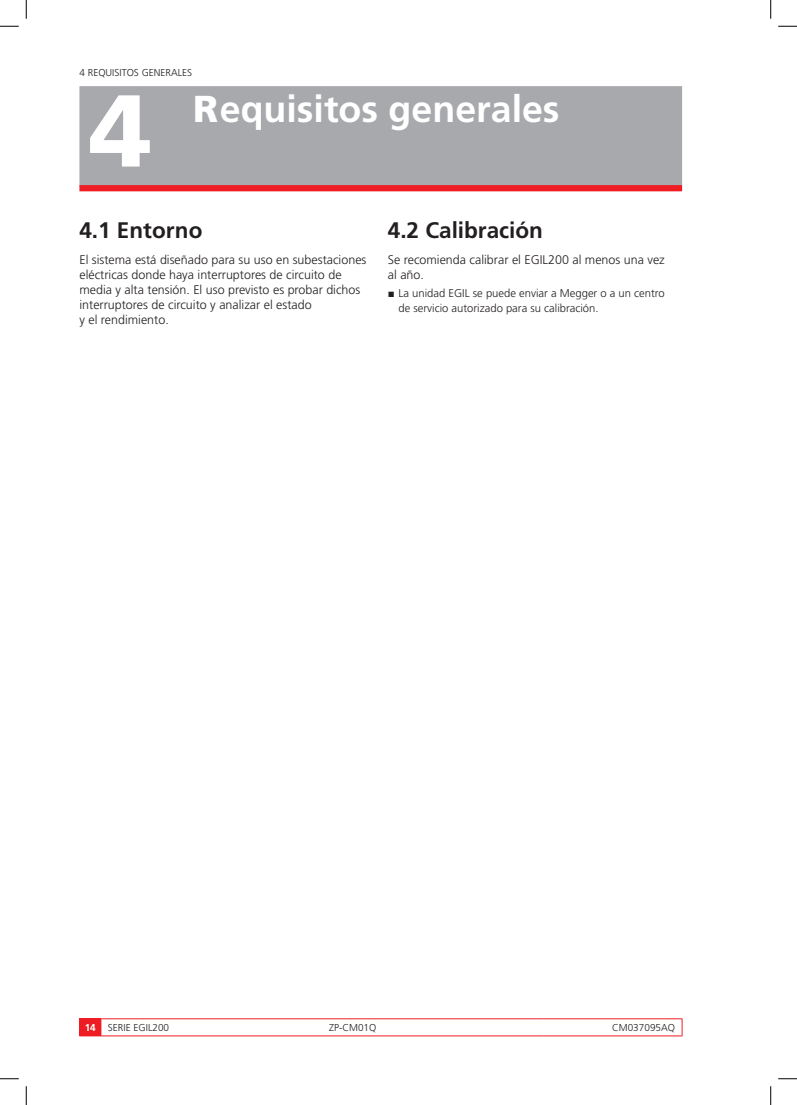
<style>
.page{position:relative;width:797px;height:1105px;background:#fff}
.page>*{position:absolute;margin:0;border:0;box-sizing:border-box;transform-origin:0 0}
.t1{font:900 102px "Frutiger LT Std";color:#fff}
.t2{font:700 37.5px "Frutiger LT Std";color:#fff}
.t3{font:700 22.5px "Frutiger LT Std";color:#231f20}
.t4{font:300 12.5px/15px "Frutiger LT Std";color:#231f20}
.t5{font:300 11.25px/15px "Frutiger LT Std";color:#231f20}
.t6{font:300 10px "Frutiger LT Std";color:#231f20}
.s1{font-weight:900}
.s2{font-weight:700;color:#fff}
</style>
<div class="page">
<svg style="left:79px;top:1018px;width:23px;height:18px"></svg>
<hr style="left:101px;top:1018px;width:221px;height:1px;background:#ee1d23">
<hr style="left:101px;top:1035px;width:221px;height:1px;background:#ee1d23">
<hr style="left:322px;top:1018px;width:221px;height:1px;background:#ee1d23">
<hr style="left:322px;top:1035px;width:221px;height:1px;background:#ee1d23">
<hr style="left:543px;top:1018px;width:139px;height:1px;background:#ee1d23">
<svg style="left:681px;top:1019px;width:1px;height:16px"></svg>
<hr style="left:543px;top:1035px;width:139px;height:1px;background:#ee1d23">
<div style="left:79px;top:86px;width:603px;height:100px;background:#a8a9ad"></div>
<div style="left:79px;top:185px;width:603px;height:6px;background:#ee1d23"></div>
<svg style="left:0;top:25px;width:19px;height:2px"></svg>
<svg style="left:778px;top:25px;width:19px;height:2px"></svg>
<svg style="left:0;top:1078px;width:19px;height:1px"></svg>
<svg style="left:778px;top:1078px;width:19px;height:1px"></svg>
<svg style="left:25px;top:0;width:2px;height:19px"></svg>
<svg style="left:25px;top:1086px;width:2px;height:19px"></svg>
<svg style="left:770px;top:0;width:1px;height:19px"></svg>
<svg style="left:770px;top:1086px;width:1px;height:19px"></svg>
<p class="t6" style="left:79px;top:67px;width:49px">4 Requisitos</p>
<p class="t6" style="left:142px;top:67px;width:51px">g enerales</p>
<h1 class="t1" style="left:89px;top:69px;width:64px">4</h1>
<h2 class="t2" style="left:193px;top:86px;width:368px"><span class="s1">R</span>equisitos generales</h2>
<h3 class="t3" style="left:79px;top:217px;width:124px">4.1 Entorno</h3>
<p class="t4" style="left:79px;top:252px;width:288px">El sistema está diseñado para su uso en subestaciones eléctricas donde haya interruptores de circuito de media y alta tensión. El uso previsto es probar dichos interruptores de circuito y analizar el estado<br>y el rendimiento.</p>
<h3 class="t3" style="left:388px;top:217px;width:157px">4.2 Calibración</h3>
<p class="t4" style="left:388px;top:252px;width:278px">Se recomienda calibrar el EGIL200 al menos una vez al año.</p>
<p class="t5" style="left:398px;top:286px;width:268px;text-indent:-11px">▪ La unidad EGIL se puede enviar a Megger o a un centro de servicio autorizado para su calibración.</p>
<p class="t6" style="left:85px;top:1022px;width:86px"><span class="s2">14</span> Serie EGIL200</p>
<p class="t6" style="left:329px;top:1022px;width:49px">ZP-CM01Q</p>
<p class="t6" style="left:612px;top:1022px;width:64px">CM037095AQ</p>
</div>
